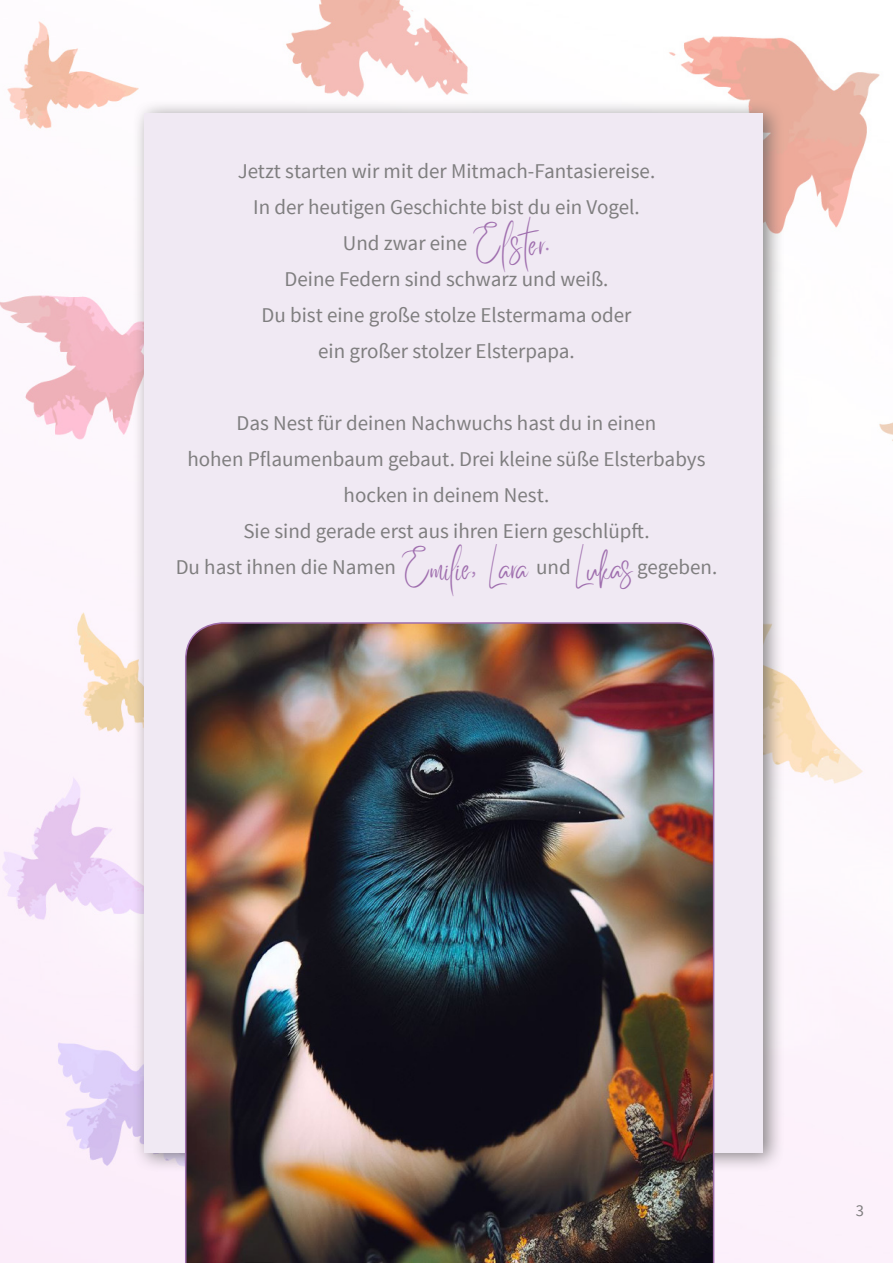
<style>
.page{position:relative;width:893px;height:1263px;background:#fff}
.page>*{position:absolute;margin:0;border:0;box-sizing:border-box;transform-origin:0 0}
.t1{font:27px "Better Saturday";color:#9f6eae}
.t2{font:21px "Source Sans Pro";color:#7f7e7f}
.t3{font:21px "Source Sans Pro";color:#ae85bc}
.t4{font:16.5px "Source Sans Pro";color:#7f7e7f}
</style>
<div class="page">
<img style="left:0;top:0;width:893px;height:1263px">
<div style="left:132px;top:99px;width:653px;height:1074px;background:#615f5f;opacity:.75"></div>
<div style="left:145px;top:113px;width:618px;height:1039px;background:#f0e9f3"></div>
<img style="left:185px;top:622px;width:529px;height:641px">
<p class="t2" style="left:238px;top:158px;width:419px">Jetzt starten wir mit der Mitmach-Fantasiereise.</p>
<p class="t2" style="left:253px;top:194px;width:388px">In der heutigen Geschichte bist du ein Vogel.</p>
<p class="t2" style="left:343px;top:230px;width:126px">Und zwar eine</p>
<p class="t1" style="left:472px;top:240px;width:75px">Elster</p>
<p class="t3" style="left:545px;top:230px;width:7px">.</p>
<p class="t2" style="left:284px;top:266px;width:325px">Deine Federn sind schwarz und weiß.</p>
<p class="t2" style="left:261px;top:302px;width:371px">Du bist eine große stolze Elstermama oder</p>
<p class="t2" style="left:318px;top:338px;width:258px">ein großer stolzer Elsterpapa.</p>
<p class="t2" style="left:237px;top:410px;width:421px">Das Nest für deinen Nachwuchs hast du in einen</p>
<p class="t2" style="left:187px;top:446px;width:520px">hohen Pflaumenbaum gebaut. Drei kleine süße Elsterbabys</p>
<p class="t2" style="left:344px;top:482px;width:207px">hocken in deinem Nest.</p>
<p class="t2" style="left:243px;top:518px;width:408px">Sie sind gerade erst aus ihren Eiern geschlüpft.</p>
<p class="t2" style="left:176px;top:554px;width:222px">Du hast ihnen die Namen</p>
<p class="t1" style="left:400px;top:564px;width:72px">Emilie</p>
<p class="t1" style="left:488px;top:564px;width:42px">Lara</p>
<p class="t1" style="left:575px;top:564px;width:60px">Lukas</p>
<p class="t2" style="left:536px;top:554px;width:36px">und</p>
<p class="t2" style="left:637px;top:554px;width:81px">gegeben.</p>
<p class="t3" style="left:471px;top:554px;width:7px">,</p>
<p class="t4" style="left:856px;top:1200px;width:10px">3</p>
</div>
